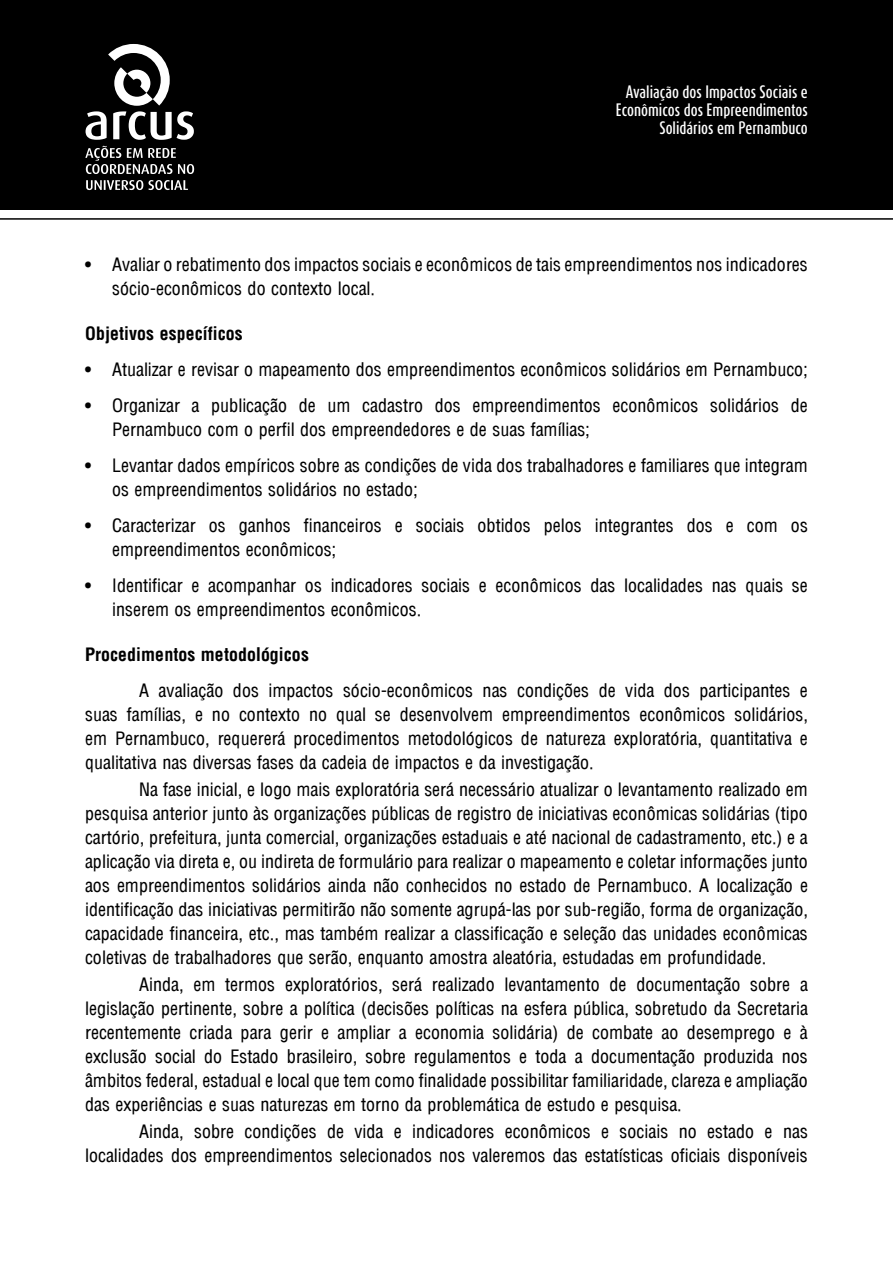
<style>
.page{position:relative;width:893px;height:1263px;background:#fff}
.page>*{position:absolute;margin:0;border:0;box-sizing:border-box;transform-origin:0 0}
.t1{font:18px/24px "Arena Condensed";color:#000}
.t2{font:700 condensed 18px "Arena";color:#000}
.t3{font:500 15px/18px "Dax Compact";color:#fff;text-align:right}
</style>
<div class="page">
<div style="left:0;top:0;width:893px;height:210px;background:#000"></div>
<hr style="left:0;top:218px;width:893px;height:2px;background:#000">
<svg style="left:86px;top:44px;width:108px;height:96px"></svg>
<svg style="left:85px;top:146px;width:109px;height:44px"></svg>
<p class="t3" style="left:616px;top:82px;width:193px">Avaliação dos Impactos Sociais e<br>Econômicos dos Empreendimentos<br>Solidários em Pernambuco</p>
<p class="t1" style="left:112px;top:252px;width:697px;text-indent:-27px">• Avaliar o rebatimento dos impactos sociais e econômicos de tais empreendimentos nos indicadores sócio-econômicos do contexto local.</p>
<p class="t2" style="left:85px;top:322px;width:159px">Objetivos específicos</p>
<p class="t1" style="left:85px;top:357px;width:724px">• Atualizar e revisar o mapeamento dos empreendimentos econômicos solidários em Pernambuco;</p>
<p class="t1" style="left:112px;top:393px;width:697px;text-indent:-27px">• Organizar a publicação de um cadastro dos empreendimentos econômicos solidários de<br>Pernambuco com o perfil dos empreendedores e de suas famílias;</p>
<p class="t1" style="left:112px;top:453px;width:697px;text-indent:-27px">• Levantar dados empíricos sobre as condições de vida dos trabalhadores e familiares que integram os empreendimentos solidários no estado;</p>
<p class="t1" style="left:112px;top:513px;width:697px;text-indent:-27px">• Caracterizar os ganhos financeiros e sociais obtidos pelos integrantes dos e com os empreendimentos econômicos;</p>
<p class="t1" style="left:112px;top:573px;width:697px;text-indent:-27px">• Identificar e acompanhar os indicadores sociais e econômicos das localidades nas quais se inserem os empreendimentos econômicos.</p>
<p class="t2" style="left:85px;top:643px;width:225px">Procedimentos metodológicos</p>
<p class="t1" style="left:85px;top:678px;width:724px;text-align:justify;text-indent:54px">A avaliação dos impactos sócio-econômicos nas condições de vida dos participantes e suas famílias, e no contexto no qual se desenvolvem empreendimentos econômicos solidários, em Pernambuco, requererá procedimentos metodológicos de natureza exploratória, quantitativa e qualitativa nas diversas fases da cadeia de impactos e da investigação.</p>
<p class="t1" style="left:85px;top:777px;width:724px;text-align:justify;text-indent:54px">Na fase inicial, e logo mais exploratória será necessário atualizar o levantamento realizado em pesquisa anterior junto às organizações públicas de registro de iniciativas econômicas solidárias (tipo cartório, prefeitura, junta comercial, organizações estaduais e até nacional de cadastramento, etc.) e a aplicação via direta e, ou indireta de formulário para realizar o mapeamento e coletar informações junto aos empreendimentos solidários ainda não conhecidos no estado de Pernambuco. A localização e identificação das iniciativas permitirão não somente agrupá-las por sub-região, forma de organização, capacidade financeira, etc., mas também realizar a classificação e seleção das unidades econômicas coletivas de trabalhadores que serão, enquanto amostra aleatória, estudadas em profundidade.</p>
<p class="t1" style="left:85px;top:972px;width:724px;text-align:justify;text-indent:54px">Ainda, em termos exploratórios, será realizado levantamento de documentação sobre a legislação pertinente, sobre a política (decisões políticas na esfera pública, sobretudo da Secretaria recentemente criada para gerir e ampliar a economia solidária) de combate ao desemprego e à exclusão social do Estado brasileiro, sobre regulamentos e toda a documentação produzida nos âmbitos federal, estadual e local que tem como finalidade possibilitar familiaridade, clareza e ampliação das experiências e suas naturezas em torno da problemática de estudo e pesquisa.</p>
<p class="t1" style="left:85px;top:1119px;width:724px;text-align:right">Ainda, sobre condições de vida e indicadores econômicos e sociais no estado e nas localidades dos empreendimentos selecionados nos valeremos das estatísticas oficiais disponíveis</p>
</div>
